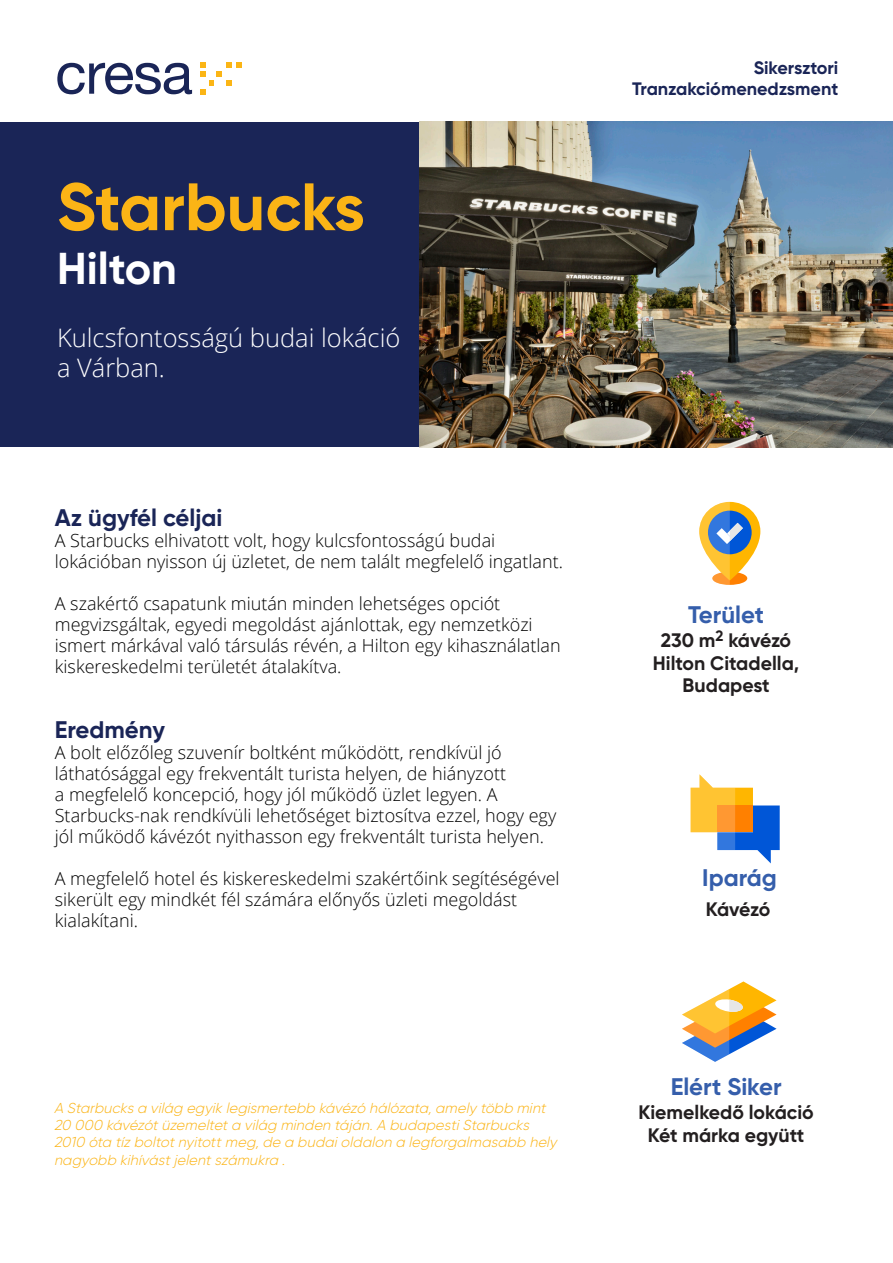
<style>
.page{position:relative;width:893px;height:1263px;background:#fff}
.page>*{position:absolute;margin:0;border:0;box-sizing:border-box;transform-origin:0 0}
.t1{font:700 66.9px "Gilroy";color:#fbb416}
.t2{font:700 44.55px "Gilroy";color:#fff}
.t3{font:300 25.5px/30.3px "Open Sans";color:#fff}
.t4{font:700 24px "Gilroy";color:#355eab}
.t5{font:700 24px "Gilroy";color:#1a2557}
.t6{font:700 19.5px "Gilroy";color:#231f20}
.t7{font:700 19.5px "Gilroy";letter-spacing:-.02em;color:#231f20}
.t8{font:300 18px/21px "Open Sans";color:#000}
.t9{font:700 18px "Gilroy";color:#1a2557}
.podkreslenia_cresa{font:italic 300 14.4px/17.4px "Gilroy";color:#fbb416}
</style>
<div class="page">
<div style="left:0;top:123px;width:893px;height:324px;background:#1a2557"></div>
<svg style="left:57px;top:63px;width:135px;height:31px"></svg>
<svg style="left:201px;top:63px;width:20px;height:31px"></svg>
<svg style="left:227px;top:63px;width:4px;height:4px"></svg>
<svg style="left:227px;top:81px;width:4px;height:4px"></svg>
<svg style="left:237px;top:63px;width:4px;height:4px"></svg>
<img style="left:419px;top:122px;width:474px;height:326px">
<div style="left:712px;top:572px;width:35px;height:13px;background:#ff8000;border-radius:50%"></div>
<svg style="left:699px;top:502px;width:61px;height:78px"></svg>
<div style="left:708px;top:511px;width:44px;height:43px;background:#0056d7;border-radius:50%"></div>
<svg style="left:699px;top:502px;width:44px;height:83px"></svg>
<svg style="left:682px;top:981px;width:94px;height:81px"></svg>
<svg style="left:691px;top:774px;width:89px;height:89px"></svg>
<p class="t1" style="left:57px;top:165px;width:309px">Starbucks</p>
<p class="t2" style="left:57px;top:241px;width:122px">Hilton</p>
<p class="t3" style="left:57px;top:322px;width:345px">Kulcsfontosságú budai lokáció a Várban.</p>
<p class="t5" style="left:55px;top:503px;width:169px">Az ügyfél céljai</p>
<p class="t8" style="left:55px;top:529px;width:510px">A Starbucks elhivatott volt, hogy kulcsfontosságú budai lokációban nyisson új üzletet, de nem talált megfelelő ingatlant.</p>
<p class="t8" style="left:55px;top:592px;width:507px">A szakértő csapatunk miután minden lehetséges opciót megvizsgáltak, egyedi megoldást ajánlottak, egy nemzetközi ismert márkával való társulás révén, a Hilton egy kihasználatlan kiskereskedelmi területét átalakítva.</p>
<p class="t5" style="left:55px;top:715px;width:112px">Eredmény</p>
<p class="t8" style="left:55px;top:741px;width:503px">A bolt előzőleg szuvenír boltként működött, rendkívül jó láthatósággal egy frekventált turista helyen, de hiányzott<br>a megfelelő koncepció, hogy jól működő üzlet legyen. A Starbucks-nak rendkívüli lehetőséget biztosítva ezzel, hogy egy jól működő kávézót nyithasson egy frekventált turista helyen.</p>
<p class="t8" style="left:55px;top:867px;width:506px">A megfelelő hotel és kiskereskedelmi szakértőink segítéségével sikerült egy mindkét fél számára előnyős üzleti megoldást kialakítani.</p>
<p class="podkreslenia_cresa" style="left:54px;top:1099px;width:508px">A Starbucksa világ egyik legismertebb kávézó hálózata,amely több mint 20 000 kávézótüzemelteta világ minden táján.A budapestiStarbucks 2010 óta tíz boltotnyitottmeg,de a budaioldalon a legforgalmasabb hely nagyobb kihívástjelentszámukra .</p>
<p class="t9" style="left:754px;top:56px;width:86px">Sikersztori</p>
<p class="t9" style="left:632px;top:78px;width:208px">Tranzakciómenedzsment</p>
<p class="t4" style="left:688px;top:599px;width:77px">Terület</p>
<p class="t7" style="left:661px;top:628px;width:132px">230 m<sup>2</sup> kávézó</p>
<p class="t6" style="left:653px;top:651px;width:148px">Hilton Citadella,</p>
<p class="t6" style="left:683px;top:673px;width:89px">Budapest</p>
<p class="t4" style="left:702px;top:863px;width:76px">Iparág</p>
<p class="t6" style="left:706px;top:897px;width:66px">Kávézó</p>
<p class="t4" style="left:671px;top:1071px;width:112px">Elért Siker</p>
<p class="t6" style="left:638px;top:1100px;width:177px">Kiemelkedő lokáció</p>
<p class="t6" style="left:648px;top:1123px;width:158px">Két márka együtt</p>
</div>
